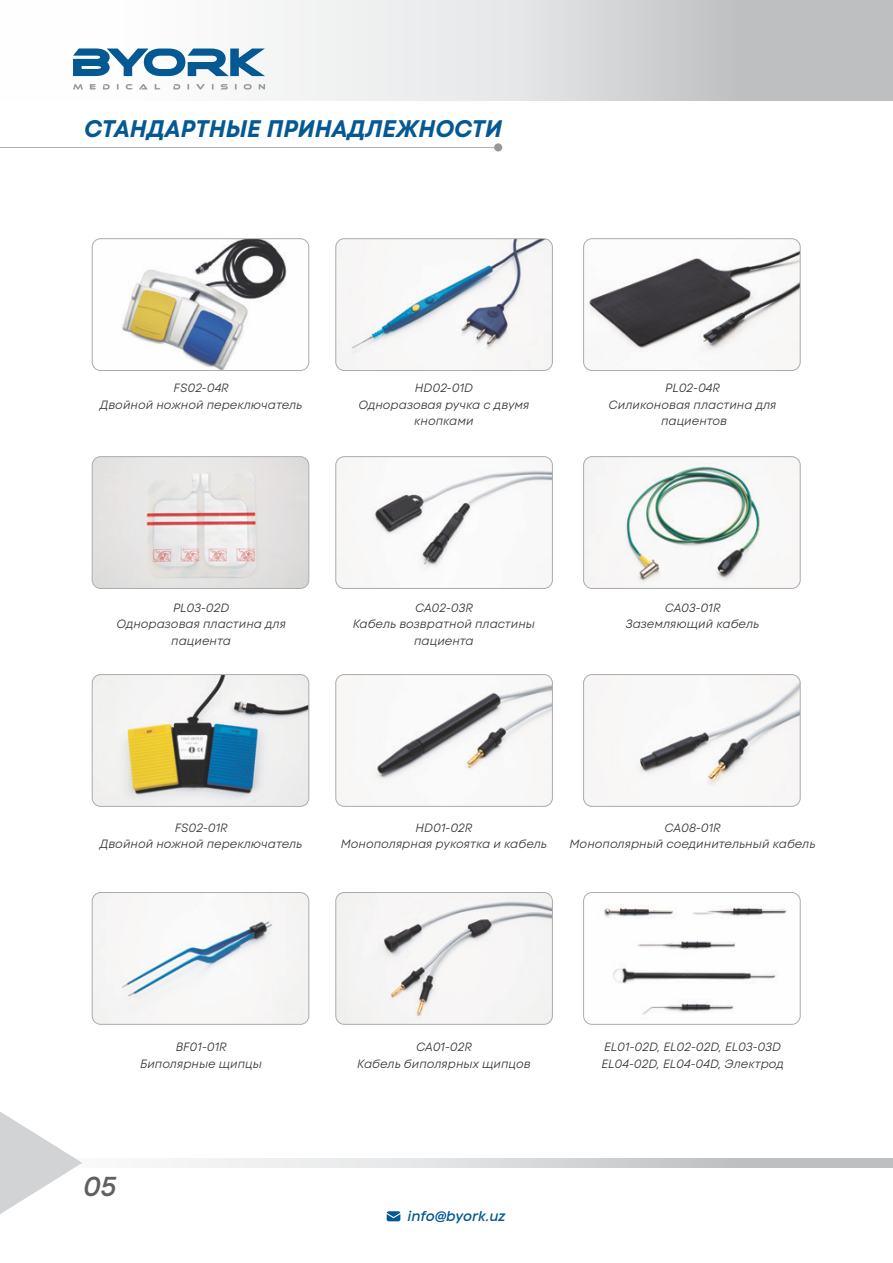
<style>
.page{position:relative;width:893px;height:1263px;background:#fff}
.page>*{position:absolute;margin:0;border:0;box-sizing:border-box;transform-origin:0 0}
.t1{font:italic 600 27.3px "Code Next";color:#606062}
.t2{font:italic 700 24px "Code Next";color:#045993}
.t3{font:italic 600 14.25px "Code Next";color:#045993}
.t4{font:italic 12px/16.4px "Code Next";color:#373435;text-align:center}
</style>
<div class="page">
<svg style="left:163px;top:1158px;width:730px;height:9px;background:#d6d8d9"></svg>
<svg style="left:0;top:1112px;width:82px;height:102px"></svg>
<svg style="left:387px;top:1211px;width:13px;height:10px"></svg>
<div style="left:0;top:0;width:893px;height:100px;background:linear-gradient(to right,#fff,#babcbf)"></div>
<svg style="left:73px;top:48px;width:192px;height:28px"></svg>
<svg style="left:73px;top:84px;width:192px;height:6px"></svg>
<img style="left:92px;top:239px;width:217px;height:131px">
<div style="left:92px;top:238px;width:217px;height:133px;border:1px solid #a9abae;border-radius:9px"></div>
<img style="left:337px;top:240px;width:215px;height:130px">
<div style="left:335px;top:238px;width:218px;height:133px;border:1px solid #a9abae;border-radius:9px"></div>
<img style="left:584px;top:240px;width:215px;height:130px">
<div style="left:583px;top:238px;width:218px;height:133px;border:1px solid #a9abae;border-radius:9px"></div>
<img style="left:92px;top:457px;width:217px;height:131px">
<div style="left:92px;top:456px;width:217px;height:133px;border:1px solid #a9abae;border-radius:9px"></div>
<img style="left:337px;top:458px;width:214px;height:129px">
<div style="left:335px;top:456px;width:218px;height:133px;border:1px solid #a9abae;border-radius:9px"></div>
<img style="left:585px;top:458px;width:214px;height:129px">
<div style="left:583px;top:456px;width:218px;height:133px;border:1px solid #a9abae;border-radius:9px"></div>
<img style="left:92px;top:674px;width:217px;height:132px">
<div style="left:92px;top:674px;width:217px;height:133px;border:1px solid #a9abae;border-radius:9px"></div>
<img style="left:337px;top:676px;width:214px;height:129px">
<div style="left:335px;top:674px;width:218px;height:133px;border:1px solid #a9abae;border-radius:9px"></div>
<img style="left:585px;top:676px;width:214px;height:129px">
<div style="left:583px;top:674px;width:218px;height:133px;border:1px solid #a9abae;border-radius:9px"></div>
<img style="left:92px;top:892px;width:217px;height:132px">
<div style="left:92px;top:892px;width:217px;height:133px;border:1px solid #a9abae;border-radius:9px"></div>
<img style="left:337px;top:892px;width:214px;height:131px">
<div style="left:335px;top:892px;width:218px;height:133px;border:1px solid #a9abae;border-radius:9px"></div>
<img style="left:585px;top:892px;width:214px;height:131px">
<div style="left:583px;top:892px;width:218px;height:133px;border:1px solid #a9abae;border-radius:9px"></div>
<div style="left:494px;top:143px;width:8px;height:8px;background:#96989a;border-radius:4px"></div>
<h2 class="t2" style="left:84px;top:114px;width:420px">СТАНДАРТНЫЕ ПРИНАДЛЕЖНОСТИ</h2>
<p class="t4" style="left:100px;top:380px;width:204px">FS02-04R<br>Двойной ножной переключатель</p>
<p class="t4" style="left:358px;top:380px;width:173px">HD02-01D<br>Одноразовая ручка с двумя кнопками</p>
<p class="t4" style="left:609px;top:380px;width:169px">PL02-04R<br>Силиконовая пластина для пациентов</p>
<p class="t4" style="left:116px;top:600px;width:171px">PL03-02D<br>Одноразовая пластина для пациента</p>
<p class="t4" style="left:353px;top:600px;width:184px">CA02-03R<br>Кабель возвратной пластины пациента</p>
<p class="t4" style="left:626px;top:600px;width:135px">CA03-01R<br>Заземляющий кабель</p>
<p class="t4" style="left:100px;top:819px;width:204px">FS02-01R<br>Двойной ножной переключатель</p>
<p class="t4" style="left:341px;top:819px;width:208px">HD01-02R<br>Монополярная рукоятка и кабель</p>
<p class="t4" style="left:569px;top:819px;width:248px">CA08-01R<br>Монополярный соединительный кабель</p>
<p class="t4" style="left:140px;top:1039px;width:123px">BF01-01R<br>Биполярные щипцы</p>
<p class="t4" style="left:357px;top:1039px;width:175px">CA01-02R<br>Кабель биполярных щипцов</p>
<p class="t4" style="left:601px;top:1039px;width:184px;text-align:left">EL01-02D, EL02-02D, EL03-03D<br>EL04-02D, EL04-04D, Электрод</p>
<h1 class="t1" style="left:83px;top:1170px;width:35px">05</h1>
<p class="t3" style="left:408px;top:1207px;width:99px">info@byork.uz</p>
</div>
